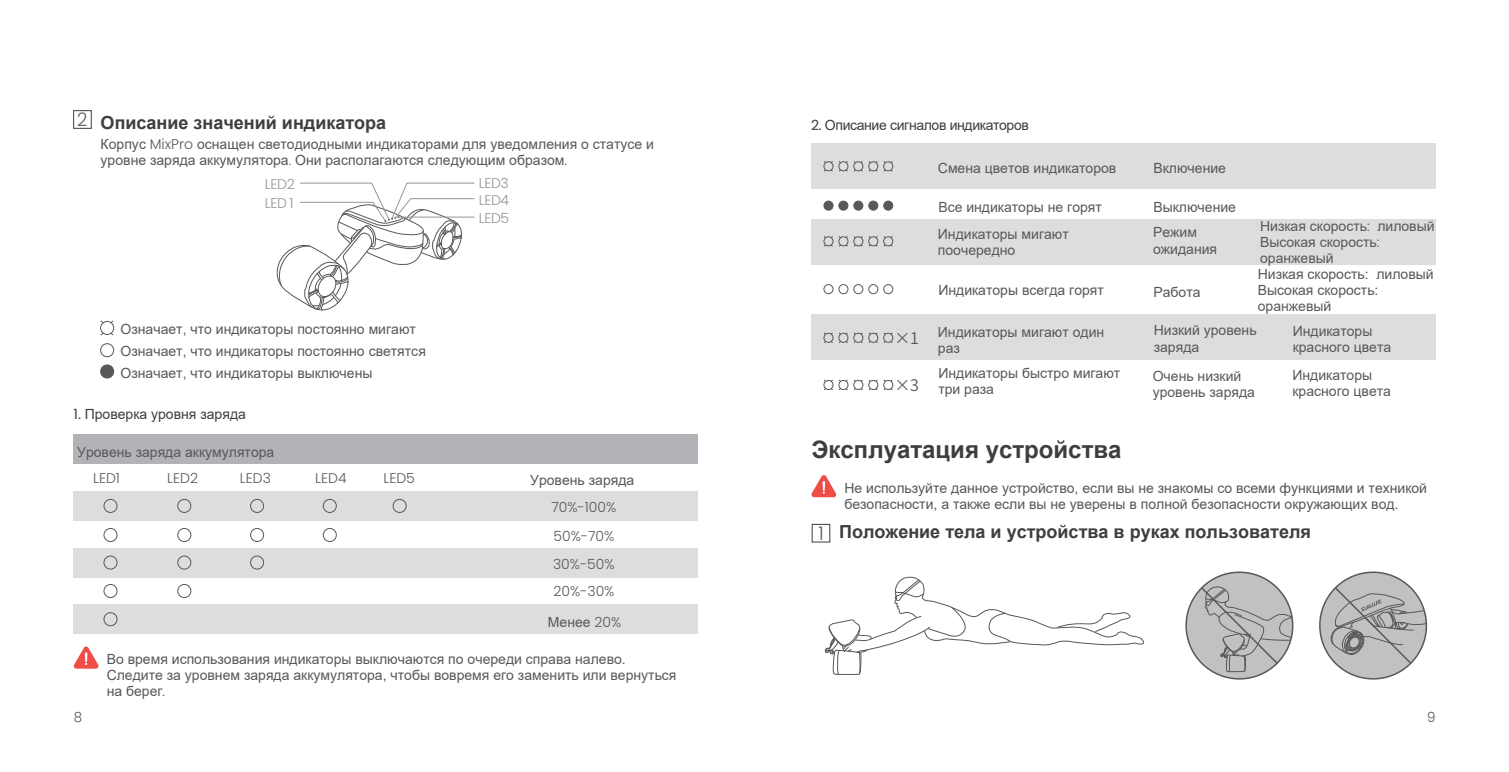
<style>
.page{position:relative;width:1509px;height:772px;background:#fff}
.page>*{position:absolute;margin:0;border:0;box-sizing:border-box;transform-origin:0 0}
.t1{font:700 24px "Arial";color:#3e3e3f}
.t2{font:300 18.6px "Poppins";color:#57585a;scale:.96 1}
.t3{font:700 18px "Arial";color:#3e3e3f}
.t4{font:16px "Source Han Sans CN";color:#57585a}
.t5{font:14px/16px "Arial";color:#57585a}
.t6{font:300 14px/28px "Poppins";color:#57585a}
.t7{font:14px "Arial";letter-spacing:-.025em;color:#3e3e3f}
.t8{font:14px "Arial";color:#3e3e3f}
.t9{font:300 14px/18.6px "Poppins";letter-spacing:-.025em;color:#939598}
.t10{font:300 14px "Poppins";color:#57585a;scale:.96 1}
.s1{font-family:"Poppins";font-weight:300}
.s2{font-family:"Poppins"}
</style>
<div class="page">
<div style="left:73px;top:110px;width:19px;height:19px;border:1px solid #3e3e3f"></div>
<div style="left:73px;top:434px;width:624px;height:29px;background:#b2b3b7"></div>
<div style="left:73px;top:491px;width:624px;height:29px;background:#dcdddf"></div>
<div style="left:73px;top:547px;width:624px;height:29px;background:#dcdddf"></div>
<div style="left:73px;top:604px;width:624px;height:29px;background:#dcdddf"></div>
<div style="left:103px;top:498px;width:14px;height:14px;border:1px solid #57585a;border-radius:50%"></div>
<div style="left:103px;top:527px;width:14px;height:14px;border:1px solid #57585a;border-radius:50%"></div>
<div style="left:103px;top:555px;width:14px;height:14px;border:1px solid #57585a;border-radius:50%"></div>
<div style="left:103px;top:583px;width:14px;height:14px;border:1px solid #57585a;border-radius:50%"></div>
<div style="left:177px;top:498px;width:14px;height:14px;border:1px solid #57585a;border-radius:50%"></div>
<div style="left:177px;top:527px;width:14px;height:14px;border:1px solid #57585a;border-radius:50%"></div>
<div style="left:177px;top:555px;width:14px;height:14px;border:1px solid #57585a;border-radius:50%"></div>
<div style="left:250px;top:498px;width:14px;height:14px;border:1px solid #57585a;border-radius:50%"></div>
<div style="left:250px;top:527px;width:14px;height:14px;border:1px solid #57585a;border-radius:50%"></div>
<div style="left:323px;top:498px;width:14px;height:14px;border:1px solid #57585a;border-radius:50%"></div>
<div style="left:392px;top:498px;width:14px;height:14px;border:1px solid #57585a;border-radius:50%"></div>
<div style="left:323px;top:527px;width:14px;height:14px;border:1px solid #57585a;border-radius:50%"></div>
<div style="left:250px;top:555px;width:14px;height:14px;border:1px solid #57585a;border-radius:50%"></div>
<div style="left:177px;top:583px;width:14px;height:14px;border:1px solid #57585a;border-radius:50%"></div>
<div style="left:103px;top:611px;width:14px;height:14px;border:1px solid #57585a;border-radius:50%"></div>
<div style="left:811px;top:219px;width:624px;height:46px;background:#dcdddf"></div>
<div style="left:811px;top:314px;width:624px;height:46px;background:#dcdddf"></div>
<div style="left:811px;top:143px;width:624px;height:46px;background:#dcdddf"></div>
<div style="left:101px;top:365px;width:13px;height:13px;background:#57585a;border-radius:50%"></div>
<div style="left:100px;top:364px;width:14px;height:14px;border:1px solid #57585a;border-radius:50%"></div>
<div style="left:100px;top:343px;width:14px;height:14px;border:1px solid #57585a;border-radius:50%"></div>
<div style="left:100px;top:321px;width:14px;height:14px;border:1px solid #57585a;border-radius:50%"></div>
<svg style="left:100px;top:320px;width:14px;height:4px"></svg>
<svg style="left:100px;top:331px;width:14px;height:5px"></svg>
<svg style="left:823px;top:161px;width:70px;height:11px"></svg>
<div style="left:823px;top:201px;width:9px;height:9px;background:#57585a;border-radius:50%"></div>
<div style="left:823px;top:200px;width:10px;height:10px;border:1px solid #57585a;border-radius:50%"></div>
<div style="left:838px;top:201px;width:9px;height:9px;background:#57585a;border-radius:50%"></div>
<div style="left:838px;top:200px;width:10px;height:10px;border:1px solid #57585a;border-radius:50%"></div>
<div style="left:853px;top:201px;width:9px;height:9px;background:#57585a;border-radius:50%"></div>
<div style="left:853px;top:200px;width:10px;height:10px;border:1px solid #57585a;border-radius:50%"></div>
<div style="left:868px;top:201px;width:9px;height:9px;background:#57585a;border-radius:50%"></div>
<div style="left:868px;top:200px;width:10px;height:10px;border:1px solid #57585a;border-radius:50%"></div>
<div style="left:883px;top:201px;width:9px;height:9px;background:#57585a;border-radius:50%"></div>
<div style="left:883px;top:200px;width:10px;height:10px;border:1px solid #57585a;border-radius:50%"></div>
<div style="left:823px;top:284px;width:10px;height:10px;border:1px solid #57585a;border-radius:50%"></div>
<div style="left:838px;top:284px;width:10px;height:10px;border:1px solid #57585a;border-radius:50%"></div>
<div style="left:853px;top:284px;width:10px;height:10px;border:1px solid #57585a;border-radius:50%"></div>
<div style="left:868px;top:284px;width:10px;height:10px;border:1px solid #57585a;border-radius:50%"></div>
<div style="left:883px;top:284px;width:10px;height:10px;border:1px solid #57585a;border-radius:50%"></div>
<svg style="left:823px;top:236px;width:70px;height:11px"></svg>
<svg style="left:823px;top:332px;width:70px;height:11px"></svg>
<div style="left:811px;top:523px;width:19px;height:19px;border:1px solid #3e3e3f"></div>
<svg style="left:276px;top:182px;width:199px;height:129px"></svg>
<svg style="left:824px;top:576px;width:320px;height:99px"></svg>
<svg style="left:1185px;top:571px;width:109px;height:109px"></svg>
<svg style="left:74px;top:646px;width:25px;height:22px"></svg>
<svg style="left:811px;top:475px;width:25px;height:22px"></svg>
<svg style="left:823px;top:379px;width:70px;height:12px"></svg>
<svg style="left:1319px;top:571px;width:109px;height:109px"></svg>
<h2 class="t2" style="left:77px;top:109px;width:12px">2</h2>
<p class="t3" style="left:101px;top:110px;width:287px">Описание значений индикатора</p>
<p class="t5" style="left:101px;top:136px;width:555px">Корпус <span class="s1">MixPro</span> оснащен светодиодными индикаторами для уведомления о статусе и уровне заряда аккумулятора<span class="s1">.</span> Они располагаются следующим образом<span class="s1">.</span></p>
<p class="t9" style="left:265px;top:175px;width:31px">LED2<br>LED 1</p>
<p class="t9" style="left:479px;top:208px;width:32px">LED5</p>
<p class="t9" style="left:479px;top:174px;width:31px">LED3</p>
<p class="t9" style="left:479px;top:190px;width:32px">LED4</p>
<p class="t5" style="left:120px;top:318px;width:307px;line-height:22px">Означает, что индикаторы постоянно мигают<br>Означает, что индикаторы постоянно светятся<br>Означает, что индикаторы выключены</p>
<p class="t8" style="left:73px;top:404px;width:174px"><span class="s2">1.</span> Проверка уровня заряда</p>
<p class="t5" style="left:77px;top:443px;width:199px">Уровень заряда аккумулятора</p>
<p class="t6" style="left:93px;top:464px;width:28px">LED1</p>
<p class="t6" style="left:167px;top:464px;width:32px">LED2</p>
<p class="t6" style="left:240px;top:464px;width:33px">LED3</p>
<p class="t6" style="left:315px;top:464px;width:33px">LED4</p>
<p class="t6" style="left:383px;top:464px;width:33px">LED5</p>
<p class="t5" style="left:530px;top:471px;width:106px">Уровень заряда</p>
<p class="t6" style="left:551px;top:493px;width:67px">70%-100%<br>50%-70%<br>30%-50%<br>20%-30%</p>
<p class="t5" style="left:548px;top:613px;width:75px">Менее <span class="s1">20%</span></p>
<p class="t5" style="left:107px;top:650px;width:571px">Во время использования индикаторы выключаются по очереди справа налево.<br>Следите за уровнем заряда аккумулятора, чтобы вовремя его заменить или вернуться на берег<span class="s1">.</span></p>
<p class="t7" style="left:811px;top:115px;width:219px"><span class="s2">2.</span> Описание сигналов индикаторов</p>
<p class="t4" style="left:894px;top:328px;width:26px">×1</p>
<p class="t4" style="left:894px;top:376px;width:26px">×3</p>
<p class="t5" style="left:937px;top:159px;width:180px">Смена цветов индикаторов</p>
<p class="t5" style="left:1153px;top:160px;width:74px">Включение</p>
<p class="t5" style="left:1152px;top:195px;width:84px;line-height:24.6px">Выключение<br>Режим</p>
<p class="t5" style="left:1152px;top:240px;width:66px">ожидания</p>
<p class="t5" style="left:1153px;top:283px;width:49px">Работа</p>
<p class="t5" style="left:1153px;top:322px;width:104px;line-height:16.8px">Низкий уровень заряда</p>
<p class="t5" style="left:1152px;top:367px;width:104px;line-height:16.8px">Очень низкий уровень заряда</p>
<p class="t5" style="left:937px;top:194px;width:165px;line-height:26.8px">Все индикаторы не горят<br>Индикаторы мигают</p>
<p class="t5" style="left:937px;top:242px;width:79px">поочередно</p>
<p class="t5" style="left:938px;top:281px;width:167px">Индикаторы всегда горят</p>
<p class="t5" style="left:937px;top:323px;width:168px">Индикаторы мигают один раз</p>
<p class="t5" style="left:938px;top:365px;width:183px">Индикаторы быстро мигают три раза</p>
<p class="t5" style="left:1257px;top:218px;width:178px">Низкая скорость<span class="s1">:</span> лиловый<br>Высокая скорость<span class="s1">: </span>оранжевый<br>Низкая скорость: лиловый<br>Высокая скорость: оранжевый</p>
<p class="t5" style="left:1292px;top:322px;width:100px">Индикаторы красного цвета</p>
<p class="t5" style="left:1292px;top:367px;width:100px">Индикаторы красного цвета</p>
<h1 class="t1" style="left:811px;top:432px;width:311px">Эксплуатация устройства</h1>
<h2 class="t2" style="left:818px;top:522px;width:7px">1</h2>
<p class="t5" style="left:844px;top:479px;width:584px">Не используйте данное устройство, если вы не знакомы со всеми функциями и техникой безопасности, а также если вы не уверены в полной безопасности окружающих вод.</p>
<p class="t3" style="left:839px;top:518px;width:473px">Положение тела и устройства в руках пользователя</p>
<p class="t10" style="left:74px;top:708px;width:10px">8</p>
<p class="t10" style="left:1426px;top:708px;width:10px">9</p>
</div>
